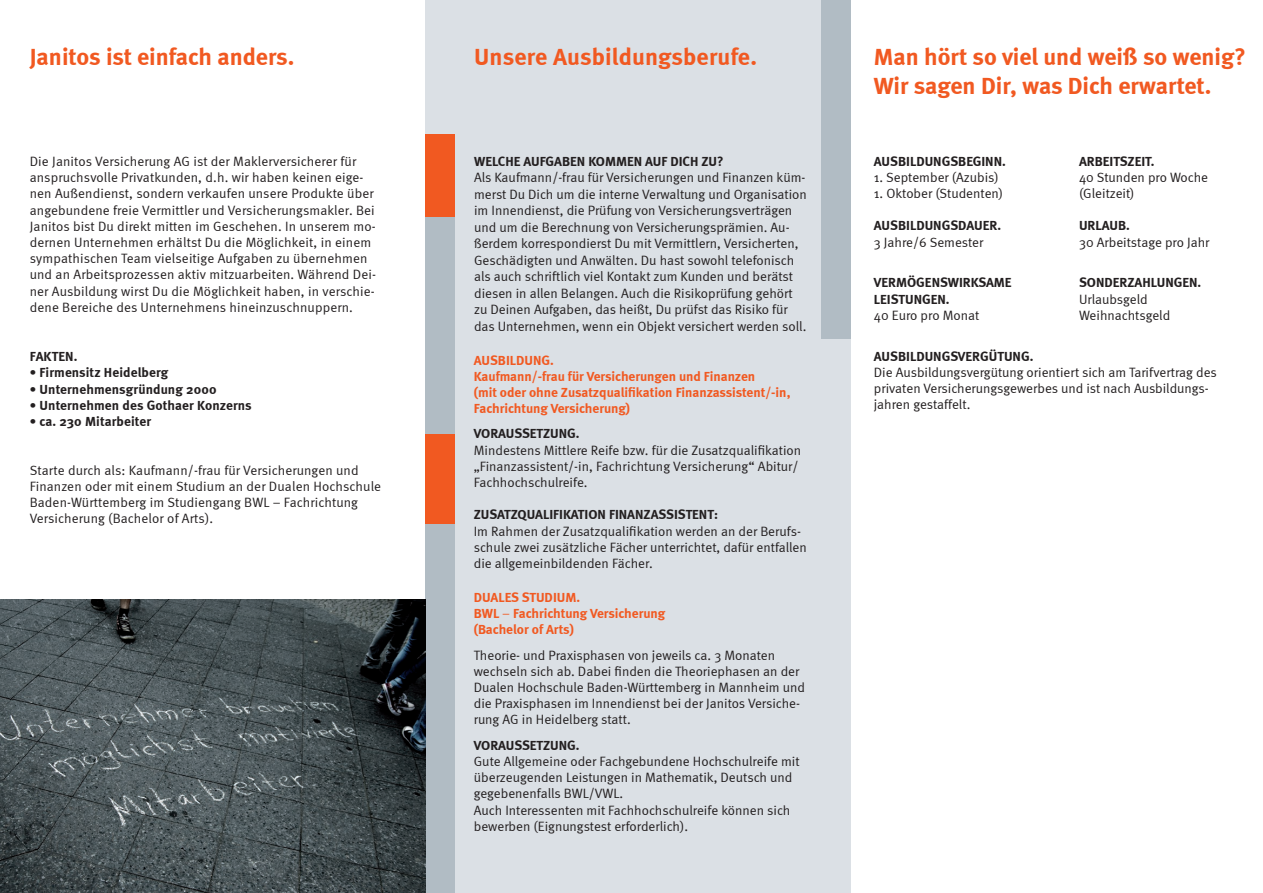
<style>
.page{position:relative;width:1263px;height:893px;background:#fff}
.page>*{position:absolute;margin:0;border:0;box-sizing:border-box;transform-origin:0 0}
.t1{font:700 24px/28.8px "Meta";color:#f15921}
.t2{font:13.5px/16.2px "Meta Normal";color:#231f20}
.t3{font:700 13.5px "Meta";color:#231f20}
.t4{font:700 13.5px/16.2px "Meta";color:#f15921}
.s1{font-family:"Meta Normal";font-weight:400}
</style>
<div class="page">
<div style="left:425px;top:0;width:425px;height:893px;background:#dbe0e5"></div>
<div style="left:425px;top:166px;width:30px;height:275px;background:#b1bcc4"></div>
<div style="left:425px;top:510px;width:30px;height:383px;background:#b1bcc4"></div>
<img style="left:0;top:600px;width:425px;height:293px">
<div style="left:425px;top:435px;width:30px;height:89px;background:#f15921"></div>
<div style="left:425px;top:134px;width:30px;height:82px;background:#f15921"></div>
<div style="left:821px;top:0;width:29px;height:339px;background:#b1bcc4"></div>
<p class="t1" style="left:30px;top:42px;width:266px">Janitos ist einfach anders.</p>
<p class="t2" style="left:30px;top:153px;width:348px">Die Janitos Versicherung AG ist der Maklerversicherer für anspruchsvolle Privatkunden, d.h. wir haben keinen eige&shy;nen Außendienst, sondern verkaufen unsere Produkte über angebundene freie Vermittler und Versicherungsmakler. Bei Janitos bist Du direkt mitten im Geschehen. In unserem mo&shy;dernen Unternehmen erhältst Du die Möglichkeit, in einem sympathischen Team vielseitige Aufgaben zu übernehmen und an Arbeitsprozessen aktiv mitzuarbeiten. Während Dei&shy;ner Ausbildung wirst Du die Möglichkeit haben, in verschie&shy;dene Bereiche des Unternehmens hineinzuschnuppern.</p>
<p class="t3" style="left:30px;top:348px;width:49px">FAKTEN.</p>
<p class="t3" style="left:30px;top:364px;width:140px">• Firmensitz Heidelberg</p>
<p class="t3" style="left:30px;top:381px;width:188px">• Unternehmensgründung 2000</p>
<p class="t3" style="left:30px;top:397px;width:223px">• Unternehmen des Gothaer Konzerns</p>
<p class="t3" style="left:30px;top:413px;width:123px">• ca. 230 Mitarbeiter</p>
<p class="t2" style="left:30px;top:462px;width:353px">Starte durch als: Kaufmann/-frau für Versicherungen und Finanzen oder mit einem Studium an der Dualen Hochschule Baden-Württemberg im Studiengang BWL – Fachrichtung Versicherung (Bachelor of Arts).</p>
<p class="t1" style="left:474px;top:42px;width:284px">Unsere Ausbildungsberufe.</p>
<p class="t3" style="left:474px;top:153px;width:251px">WELCHE AUFGABEN KOMMEN AUF DICH ZU?</p>
<p class="t2" style="left:474px;top:169px;width:334px">Als Kaufmann/-frau für Versicherungen und Finanzen küm&shy;merst Du Dich um die interne Verwaltung und Organisation im Innendienst, die Prüfung von Versicherungsverträgen und um die Berechnung von Versicherungsprämien. Au&shy;ßerdem korrespondierst Du mit Vermittlern, Versicherten, Geschädigten und Anwälten. Du hast sowohl telefonisch als auch schriftlich viel Kontakt zum Kunden und berätst diesen in allen Belangen. Auch die Risikoprüfung gehört zu Deinen Aufgaben, das heißt, Du prüfst das Risiko für das Unternehmen, wenn ein Objekt versichert werden soll.</p>
<p class="t4" style="left:474px;top:352px;width:318px">AUSBILDUNG.<br>Kaufmann/-frau für Versicherungen und Finanzen<br>(mit oder ohne Zusatzqualifikation Finanzassistent/-in, Fachrichtung Versicherung)</p>
<p class="t3" style="left:474px;top:426px;width:107px">VORAUSSETZUNG.</p>
<p class="t2" style="left:474px;top:442px;width:329px">Mindestens Mittlere Reife bzw. für die Zusatzqualifikation „Finanzassistent/-in, Fachrichtung Versicherung“ Abitur/<br>Fachhochschulreife.</p>
<p class="t3" style="left:474px;top:507px;width:246px">ZUSATZQUALIFIKATION FINANZASSISTENT:</p>
<p class="t2" style="left:474px;top:523px;width:335px">Im Rahmen der Zusatzqualifikation werden an der Berufs&shy;schule zwei zusätzliche Fächer unterrichtet, dafür entfallen die allgemeinbildenden Fächer.</p>
<p class="t4" style="left:474px;top:589px;width:108px">DUALES STUDIUM.</p>
<p class="t4" style="left:474px;top:605px;width:193px">BWL <span class="s1">–</span> Fachrichtung Versicherung (Bachelor of Arts)</p>
<p class="t2" style="left:474px;top:647px;width:333px">Theorie- und Praxisphasen von jeweils ca. 3 Monaten wechseln sich ab. Dabei finden die Theoriephasen an der Dualen Hochschule Baden-Württemberg in Mannheim und die Praxisphasen im Innendienst bei der Janitos Versiche&shy;rung AG in Heidelberg statt.</p>
<p class="t3" style="left:474px;top:737px;width:107px">VORAUSSETZUNG.</p>
<p class="t2" style="left:474px;top:753px;width:327px">Gute Allgemeine oder Fachgebundene Hochschulreife mit überzeugenden Leistungen in Mathematik, Deutsch und gegebenenfalls BWL/VWL.</p>
<p class="t2" style="left:474px;top:802px;width:318px">Auch Interessenten mit Fachhochschulreife können sich bewerben (Eignungstest erforderlich).</p>
<p class="t1" style="left:874px;top:42px;width:373px">Man hört so viel und weiß so wenig?<br>Wir sagen Dir, was Dich erwartet.</p>
<p class="t3" style="left:874px;top:153px;width:133px">AUSBILDUNGSBEGINN.</p>
<p class="t2" style="left:874px;top:169px;width:126px">1. September (Azubis)</p>
<p class="t2" style="left:874px;top:185px;width:131px">1. Oktober (Studenten)</p>
<p class="t3" style="left:874px;top:218px;width:129px">AUSBILDUNGSDAUER.</p>
<p class="t2" style="left:874px;top:234px;width:111px">3 Jahre/6 Semester</p>
<p class="t3" style="left:874px;top:275px;width:139px">VERMÖGENSWIRKSAME</p>
<p class="t3" style="left:874px;top:291px;width:77px">LEISTUNGEN.</p>
<p class="t2" style="left:874px;top:307px;width:107px">40 Euro pro Monat</p>
<p class="t3" style="left:1079px;top:153px;width:77px">ARBEITSZEIT.</p>
<p class="t2" style="left:1079px;top:169px;width:131px">40 Stunden pro Woche</p>
<p class="t2" style="left:1079px;top:185px;width:57px">(Gleitzeit)</p>
<p class="t3" style="left:1079px;top:218px;width:52px">URLAUB.</p>
<p class="t2" style="left:1079px;top:234px;width:132px">30 Arbeitstage pro Jahr</p>
<p class="t3" style="left:1079px;top:275px;width:124px">SONDERZAHLUNGEN.</p>
<p class="t2" style="left:1079px;top:291px;width:70px">Urlaubsgeld</p>
<p class="t2" style="left:1079px;top:307px;width:93px">Weihnachtsgeld</p>
<p class="t3" style="left:874px;top:348px;width:161px">AUSBILDUNGSVERGÜTUNG.</p>
<p class="t2" style="left:874px;top:364px;width:344px">Die Ausbildungsvergütung orientiert sich am Tarifvertrag des privaten Versicherungsgewerbes und ist nach Ausbildungs&shy;jahren gestaffelt.</p>
</div>
